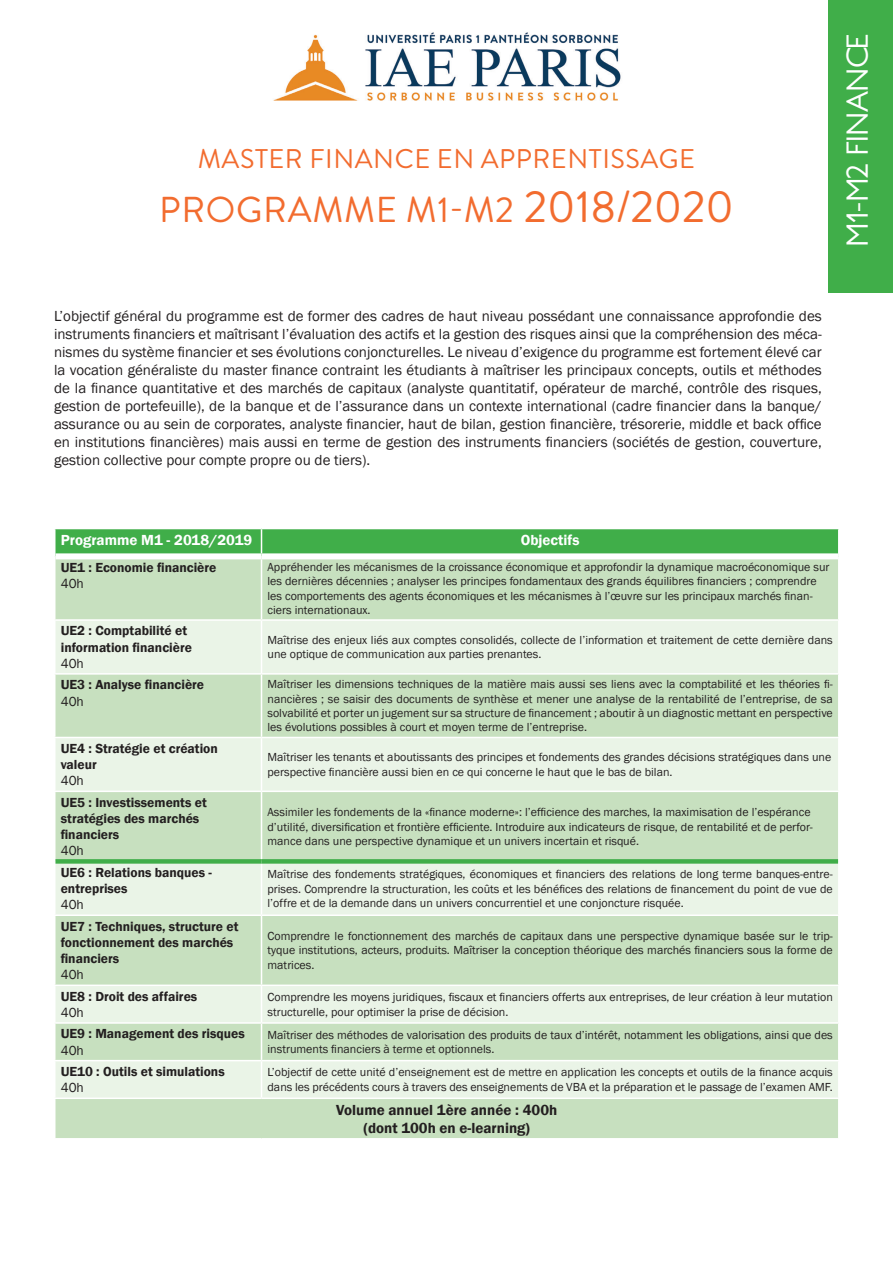
<style>
.page{position:relative;width:893px;height:1263px;background:#fff}
.page>*{position:absolute;margin:0;border:0;box-sizing:border-box;transform-origin:0 0}
.t1{font:36px "Brandon Grotesque";letter-spacing:.02em;color:#f26c2f}
.t2{font:30px "Soft Elegance";letter-spacing:-.025em;color:#fff}
.t3{font:27px "Brandon Grotesque";letter-spacing:.02em;color:#f26c2f}
.t4{font:15px/18px "Franklin Gothic";color:#231f20;text-align:justify}
.t5{font:600 15px/18px "Franklin Gothic";color:#231f20;text-align:center}
.t6{font:600 15px "Franklin Gothic";color:#fff}
.t7{font:600 13.5px/16.2px "Franklin Gothic";color:#231f20}
.t8{font:13.5px "Franklin Gothic";color:#231f20}
.t9{font:12px/14.4px "Franklin Gothic";color:#231f20}
.s1{font-size:45px}
</style>
<div class="page">
<div style="left:829px;top:0;width:64px;height:293px;background:#40ae49"></div>
<img style="left:273px;top:32px;width:348px;height:69px">
<div style="left:56px;top:559px;width:782px;height:579px;background:#c7e0bf"></div>
<svg style="left:56px;top:621px;width:782px;height:476px;background:#d8e9d2"></svg>
<hr style="left:261px;top:559px;width:1px;height:60px;background:#fff">
<hr style="left:54px;top:619px;width:207px;height:2px;background:#fff">
<hr style="left:261px;top:619px;width:578px;height:2px;background:#fff">
<hr style="left:261px;top:621px;width:1px;height:52px;background:#fff">
<hr style="left:54px;top:673px;width:207px;height:2px;background:#fff">
<hr style="left:261px;top:673px;width:578px;height:2px;background:#fff">
<hr style="left:261px;top:675px;width:1px;height:62px;background:#fff">
<hr style="left:54px;top:737px;width:207px;height:1px;background:#fff">
<hr style="left:261px;top:737px;width:578px;height:1px;background:#fff">
<hr style="left:261px;top:738px;width:1px;height:52px;background:#fff">
<hr style="left:261px;top:916px;width:1px;height:68px;background:#fff">
<hr style="left:54px;top:984px;width:207px;height:2px;background:#fff">
<hr style="left:261px;top:984px;width:578px;height:2px;background:#fff">
<hr style="left:261px;top:986px;width:1px;height:36px;background:#fff">
<hr style="left:54px;top:1022px;width:207px;height:2px;background:#fff">
<hr style="left:261px;top:1022px;width:578px;height:2px;background:#fff">
<hr style="left:261px;top:1024px;width:1px;height:36px;background:#fff">
<hr style="left:54px;top:1060px;width:207px;height:1px;background:#fff">
<hr style="left:261px;top:1060px;width:578px;height:1px;background:#fff">
<hr style="left:261px;top:1061px;width:1px;height:36px;background:#fff">
<hr style="left:54px;top:1097px;width:207px;height:2px;background:#fff">
<hr style="left:261px;top:1097px;width:578px;height:2px;background:#fff">
<svg style="left:55px;top:528px;width:784px;height:28px;background:#4ab252"></svg>
<div style="left:56px;top:553px;width:205px;height:6px;background:#fff"></div>
<div style="left:261px;top:553px;width:577px;height:6px;background:#fff"></div>
<hr style="left:261px;top:864px;width:1px;height:50px;background:#fff">
<hr style="left:54px;top:914px;width:207px;height:2px;background:#fff">
<hr style="left:261px;top:914px;width:578px;height:2px;background:#fff">
<hr style="left:54px;top:790px;width:207px;height:2px;background:#fff">
<hr style="left:261px;top:790px;width:578px;height:2px;background:#fff">
<hr style="left:261px;top:792px;width:1px;height:67px;background:#fff">
<div style="left:56px;top:859px;width:205px;height:5px;background:#40ae49"></div>
<div style="left:261px;top:859px;width:577px;height:5px;background:#40ae49"></div>
<h3 class="t3" style="left:198px;top:140px;width:499px">MASTER FINANCE EN APPRENTISSAGE</h3>
<h1 class="t1" style="left:159px;top:185px;width:576px">PROGRAMME M1-M2 <span class="s1">2018/2020</span></h1>
<h2 class="t2" style="left:839px;top:247px;width:216px;rotate:-90deg">M1-M2 FINANCE</h2>
<p class="t4" style="left:54px;top:307px;width:769px">L’objectif général du programme est de former des cadres de haut niveau possédant une connaissance approfondie des instruments financiers et maîtrisant l’évaluation des actifs et la gestion des risques ainsi que la compréhension des méca&shy;nismes du système financier et ses évolutions conjoncturelles. Le niveau d’exigence du programme est fortement élevé car la vocation généraliste du master finance contraint les étudiants à maîtriser les principaux concepts, outils et méthodes de la finance quantitative et des marchés de capitaux (analyste quantitatif, opérateur de marché, contrôle des risques, gestion de portefeuille), de la banque et de l’assurance dans un contexte international (cadre financier dans la banque/ assurance ou au sein de corporates, analyste financier, haut de bilan, gestion financière, trésorerie, middle et back office en institutions financières) mais aussi en terme de gestion des instruments financiers (sociétés de gestion, couverture, gestion collective pour compte propre ou de tiers).</p>
<p class="t6" style="left:61px;top:531px;width:193px">Programme M1 - 2018/2019</p>
<p class="t6" style="left:521px;top:531px;width:60px">Objectifs</p>
<p class="t7" style="left:61px;top:559px;width:157px">UE1 : Economie financière</p>
<p class="t8" style="left:61px;top:575px;width:25px">40h</p>
<p class="t9" style="left:267px;top:560px;width:563px">Appréhender les mécanismes de la croissance économique et approfondir la dynamique macroéconomique sur les dernières décennies ; analyser les principes fondamentaux des grands équilibres financiers ; comprendre les comportements des agents économiques et les mécanismes à l’œuvre sur les principaux marchés finan&shy;ciers internationaux.</p>
<p class="t7" style="left:61px;top:623px;width:133px">UE2 : Comptabilité et information financière</p>
<p class="t8" style="left:61px;top:655px;width:25px">40h</p>
<p class="t7" style="left:61px;top:677px;width:145px">UE3 : Analyse financière</p>
<p class="t8" style="left:61px;top:693px;width:25px">40h</p>
<p class="t7" style="left:61px;top:740px;width:159px">UE4 : Stratégie et création valeur</p>
<p class="t8" style="left:61px;top:772px;width:25px">40h</p>
<p class="t7" style="left:61px;top:794px;width:148px">UE5 : Investissements et stratégies des marchés financiers</p>
<p class="t8" style="left:61px;top:842px;width:25px">40h</p>
<p class="t7" style="left:61px;top:864px;width:153px">UE6 : Relations banques - entreprises</p>
<p class="t8" style="left:61px;top:896px;width:25px">40h</p>
<p class="t7" style="left:61px;top:918px;width:179px">UE7 : Techniques, structure et fonctionnement des marchés financiers</p>
<p class="t8" style="left:61px;top:966px;width:25px">40h</p>
<p class="t7" style="left:61px;top:988px;width:138px">UE8 : Droit des affaires</p>
<p class="t8" style="left:61px;top:1004px;width:25px">40h</p>
<p class="t7" style="left:61px;top:1026px;width:186px">UE9 : Management des risques</p>
<p class="t8" style="left:61px;top:1042px;width:25px">40h</p>
<p class="t7" style="left:61px;top:1064px;width:166px">UE10 : Outils et simulations</p>
<p class="t8" style="left:61px;top:1079px;width:25px">40h</p>
<p class="t9" style="left:267px;top:633px;width:567px">Maîtrise des enjeux liés aux comptes consolidés, collecte de l’information et traitement de cette dernière dans une optique de communication aux parties prenantes.</p>
<p class="t9" style="left:267px;top:677px;width:567px;text-align:justify">Maîtriser les dimensions techniques de la matière mais aussi ses liens avec la comptabilité et les théories fi&shy;nancières ; se saisir des documents de synthèse et mener une analyse de la rentabilité de l’entreprise, de sa solvabilité et porter un jugement sur sa structure de financement ; aboutir à un diagnostic mettant en perspective les évolutions possibles à court et moyen terme de l’entreprise.</p>
<p class="t9" style="left:267px;top:750px;width:565px">Maîtriser les tenants et aboutissants des principes et fondements des grandes décisions stratégiques dans une perspective financière aussi bien en ce qui concerne le haut que le bas de bilan.</p>
<p class="t9" style="left:267px;top:805px;width:547px">Assimiler les fondements de la «finance moderne»: l’efficience des marches, la maximisation de l’espérance d’utilité, diversification et frontière efficiente. Introduire aux indicateurs de risque, de rentabilité et de perfor&shy;mance dans une perspective dynamique et un univers incertain et risqué.</p>
<p class="t9" style="left:267px;top:867px;width:567px;text-align:justify">Maîtrise des fondements stratégiques, économiques et financiers des relations de long terme banques-entre&shy;prises. Comprendre la structuration, les coûts et les bénéfices des relations de financement du point de vue de l’offre et de la demande dans un univers concurrentiel et une conjoncture risquée.</p>
<p class="t9" style="left:267px;top:929px;width:567px;text-align:justify">Comprendre le fonctionnement des marchés de capitaux dans une perspective dynamique basée sur le trip&shy;tyque institutions, acteurs, produits. Maîtriser la conception théorique des marchés financiers sous la forme de matrices.</p>
<p class="t9" style="left:267px;top:990px;width:567px">Comprendre les moyens juridiques, fiscaux et financiers offerts aux entreprises, de leur création à leur mutation structurelle, pour optimiser la prise de décision.</p>
<p class="t9" style="left:267px;top:1028px;width:567px">Maîtriser des méthodes de valorisation des produits de taux d’intérêt, notamment les obligations, ainsi que des instruments financiers à terme et optionnels.</p>
<p class="t9" style="left:267px;top:1065px;width:567px">L’objectif de cette unité d’enseignement est de mettre en application les concepts et outils de la finance acquis dans les précédents cours à travers des enseignements de VBA et la préparation et le passage de l’examen AMF.</p>
<p class="t5" style="left:336px;top:1101px;width:222px">Volume annuel 1ère année : 400h (dont 100h en e-learning)</p>
</div>
